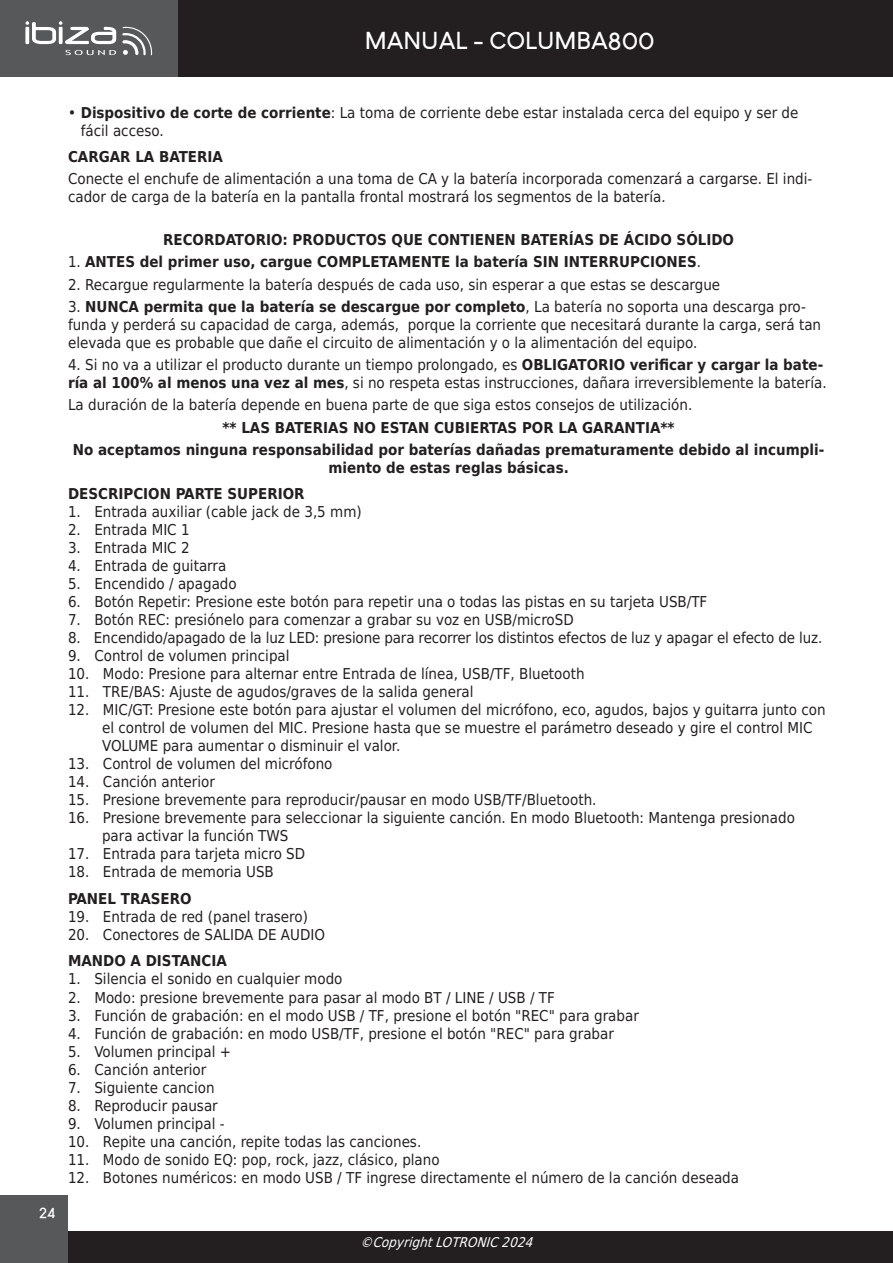
<style>
.page{position:relative;width:893px;height:1263px;background:#fff}
.page>*{position:absolute;margin:0;border:0;box-sizing:border-box;transform-origin:0 0}
.t1{font:700 24px "Louis George Cafe";color:#fff}
.IBI_-_Texte{font:15px/18px "DejaVu Sans Condensed";color:#231f20}
.IBI_-_Texte-2{font:700 15px/18px "DejaVu Sans Condensed";color:#231f20;text-align:center}
.IBI_-_Sous-titres{font:700 15px "DejaVu Sans Condensed";color:#231f20}
.t2{font:700 15px "Louis George Cafe";color:#fff}
.t3{font:italic 13.5px "DejaVu Sans Condensed";color:#fff}
.s1{font-weight:700}
.s2{font-weight:400}
</style>
<div class="page">
<div style="left:0;top:0;width:893px;height:77px;background:#231f20"></div>
<div style="left:0;top:1231px;width:893px;height:32px;background:#231f20"></div>
<div style="left:0;top:0;width:178px;height:77px;background:#57585a"></div>
<svg style="left:65px;top:50px;width:51px;height:5px"></svg>
<svg style="left:122px;top:27px;width:30px;height:28px"></svg>
<svg style="left:25px;top:21px;width:91px;height:23px"></svg>
<div style="left:0;top:1195px;width:68px;height:68px;background:#57585a"></div>
<h1 class="t1" style="left:365px;top:26px;width:292px">MANUAL - COLUMBA800</h1>
<p class="t2" style="left:39px;top:1203px;width:18px">24</p>
<p class="IBI_-_Texte" style="left:81px;top:103px;width:719px;text-indent:-13px">• <span class="s1">Dispositivo de corte de corriente</span>: La toma de corriente debe estar instalada cerca del equipo y ser de fácil acceso.</p>
<p class="IBI_-_Sous-titres" style="left:68px;top:145px;width:156px">CARGAR LA BATERIA</p>
<p class="IBI_-_Texte" style="left:68px;top:170px;width:746px">Conecte el enchufe de alimentación a una toma de CA y la batería incorporada comenzará a cargarse. El indi&shy;cador de carga de la batería en la pantalla frontal mostrará los segmentos de la batería.</p>
<p class="IBI_-_Sous-titres" style="left:163px;top:227px;width:572px">RECORDATORIO: PRODUCTOS QUE CONTIENEN BATERÍAS DE ÁCIDO SÓLIDO</p>
<p class="IBI_-_Texte-2" style="left:68px;top:253px;width:634px"><span class="s2">1.</span> ANTES del primer uso, cargue COMPLETAMENTE la batería SIN INTERRUPCIONES<span class="s2">.</span></p>
<p class="IBI_-_Texte" style="left:68px;top:275px;width:654px">2. Recargue regularmente la batería después de cada uso, sin esperar a que estas se descargue</p>
<p class="IBI_-_Texte" style="left:68px;top:297px;width:755px">3. <span class="s1">NUNCA permita que la batería se descargue por completo</span>, La batería no soporta una descarga pro&shy;funda y perderá su capacidad de carga, además, porque la corriente que necesitará durante la carga, será tan elevada que es probable que dañe el circuito de alimentación y o la alimentación del equipo.</p>
<p class="IBI_-_Texte" style="left:68px;top:355px;width:760px">4. Si no va a utilizar el producto durante un tiempo prolongado, es <span class="s1">OBLIGATORIO verificar y cargar la bate&shy;ría al 100% al menos una vez al mes</span>, si no respeta estas instrucciones, dañara irreversiblemente la batería.</p>
<p class="IBI_-_Texte" style="left:68px;top:396px;width:626px">La duración de la batería depende en buena parte de que siga estos consejos de utilización.</p>
<p class="IBI_-_Texte-2" style="left:223px;top:418px;width:453px">** LAS BATERIAS NO ESTAN CUBIERTAS POR LA GARANTIA**</p>
<p class="IBI_-_Texte-2" style="left:73px;top:440px;width:753px">No aceptamos ninguna responsabilidad por baterías dañadas prematuramente debido al incumpli&shy;miento de estas reglas básicas.</p>
<p class="IBI_-_Sous-titres" style="left:68px;top:482px;width:238px">DESCRIPCION PARTE SUPERIOR</p>
<p class="IBI_-_Texte" style="left:68px;top:503px;width:295px">1. Entrada auxiliar (cable jack de 3,5 mm)</p>
<p class="IBI_-_Texte" style="left:68px;top:521px;width:123px">2. Entrada MIC 1</p>
<p class="IBI_-_Texte" style="left:68px;top:539px;width:123px">3. Entrada MIC 2</p>
<p class="IBI_-_Texte" style="left:68px;top:557px;width:160px">4. Entrada de guitarra</p>
<p class="IBI_-_Texte" style="left:68px;top:575px;width:170px">5. Encendido / apagado</p>
<p class="IBI_-_Texte" style="left:68px;top:593px;width:641px">6. Botón Repetir: Presione este botón para repetir una o todas las pistas en su tarjeta USB/TF</p>
<p class="IBI_-_Texte" style="left:68px;top:611px;width:507px">7. Botón REC: presiónelo para comenzar a grabar su voz en USB/microSD</p>
<p class="IBI_-_Texte" style="left:68px;top:629px;width:756px">8. Encendido/apagado de la luz LED: presione para recorrer los distintos efectos de luz y apagar el efecto de luz.</p>
<p class="IBI_-_Texte" style="left:68px;top:647px;width:223px">9. Control de volumen principal</p>
<p class="IBI_-_Texte" style="left:68px;top:665px;width:518px">10. Modo: Presione para alternar entre Entrada de línea, USB/TF, Bluetooth</p>
<p class="IBI_-_Texte" style="left:68px;top:683px;width:407px">11. TRE/BAS: Ajuste de agudos/graves de la salida general</p>
<p class="IBI_-_Texte" style="left:102px;top:701px;width:725px;text-indent:-34px">12. MIC/GT: Presione este botón para ajustar el volumen del micrófono, eco, agudos, bajos y guitarra junto con el control de volumen del MIC. Presione hasta que se muestre el parámetro deseado y gire el control MIC<br>VOLUME para aumentar o disminuir el valor.</p>
<p class="IBI_-_Texte" style="left:68px;top:755px;width:266px">13. Control de volumen del micrófono</p>
<p class="IBI_-_Texte" style="left:68px;top:773px;width:148px">14. Canción anterior</p>
<p class="IBI_-_Texte" style="left:68px;top:791px;width:530px">15. Presione brevemente para reproducir/pausar en modo USB/TF/Bluetooth.</p>
<p class="IBI_-_Texte" style="left:102px;top:809px;width:694px;text-indent:-34px">16. Presione brevemente para seleccionar la siguiente canción. En modo Bluetooth: Mantenga presionado para activar la función TWS</p>
<p class="IBI_-_Texte" style="left:68px;top:845px;width:239px">17. Entrada para tarjeta micro SD</p>
<p class="IBI_-_Texte" style="left:68px;top:863px;width:207px">18. Entrada de memoria USB</p>
<p class="IBI_-_Sous-titres" style="left:68px;top:886px;width:125px">PANEL TRASERO</p>
<p class="IBI_-_Texte" style="left:68px;top:907px;width:241px">19. Entrada de red (panel trasero)</p>
<p class="IBI_-_Texte" style="left:68px;top:925px;width:258px">20. Conectores de SALIDA DE AUDIO</p>
<p class="IBI_-_Sous-titres" style="left:68px;top:949px;width:160px">MANDO A DISTANCIA</p>
<p class="IBI_-_Texte" style="left:68px;top:970px;width:276px">1. Silencia el sonido en cualquier modo</p>
<p class="IBI_-_Texte" style="left:68px;top:988px;width:488px">2. Modo: presione brevemente para pasar al modo BT / LINE / USB / TF</p>
<p class="IBI_-_Texte" style="left:68px;top:1006px;width:572px">3. Función de grabación: en el modo USB / TF, presione el botón "REC" para grabar</p>
<p class="IBI_-_Texte" style="left:68px;top:1024px;width:547px">4. Función de grabación: en modo USB/TF, presione el botón "REC" para grabar</p>
<p class="IBI_-_Texte" style="left:68px;top:1042px;width:165px">5. Volumen principal +</p>
<p class="IBI_-_Texte" style="left:68px;top:1060px;width:140px">6. Canción anterior</p>
<p class="IBI_-_Texte" style="left:68px;top:1078px;width:148px">7. Siguiente cancion</p>
<p class="IBI_-_Texte" style="left:68px;top:1096px;width:151px">8. Reproducir pausar</p>
<p class="IBI_-_Texte" style="left:68px;top:1114px;width:158px">9. Volumen principal -</p>
<p class="IBI_-_Texte" style="left:68px;top:1132px;width:355px">10. Repite una canción, repite todas las canciones.</p>
<p class="IBI_-_Texte" style="left:68px;top:1150px;width:373px">11. Modo de sonido EQ: pop, rock, jazz, clásico, plano</p>
<p class="IBI_-_Texte" style="left:68px;top:1168px;width:673px">12. Botones numéricos: en modo USB / TF ingrese directamente el número de la canción deseada</p>
<p class="t3" style="left:360px;top:1231px;width:179px">©CopyrightLOTRONIC2024</p>
</div>
